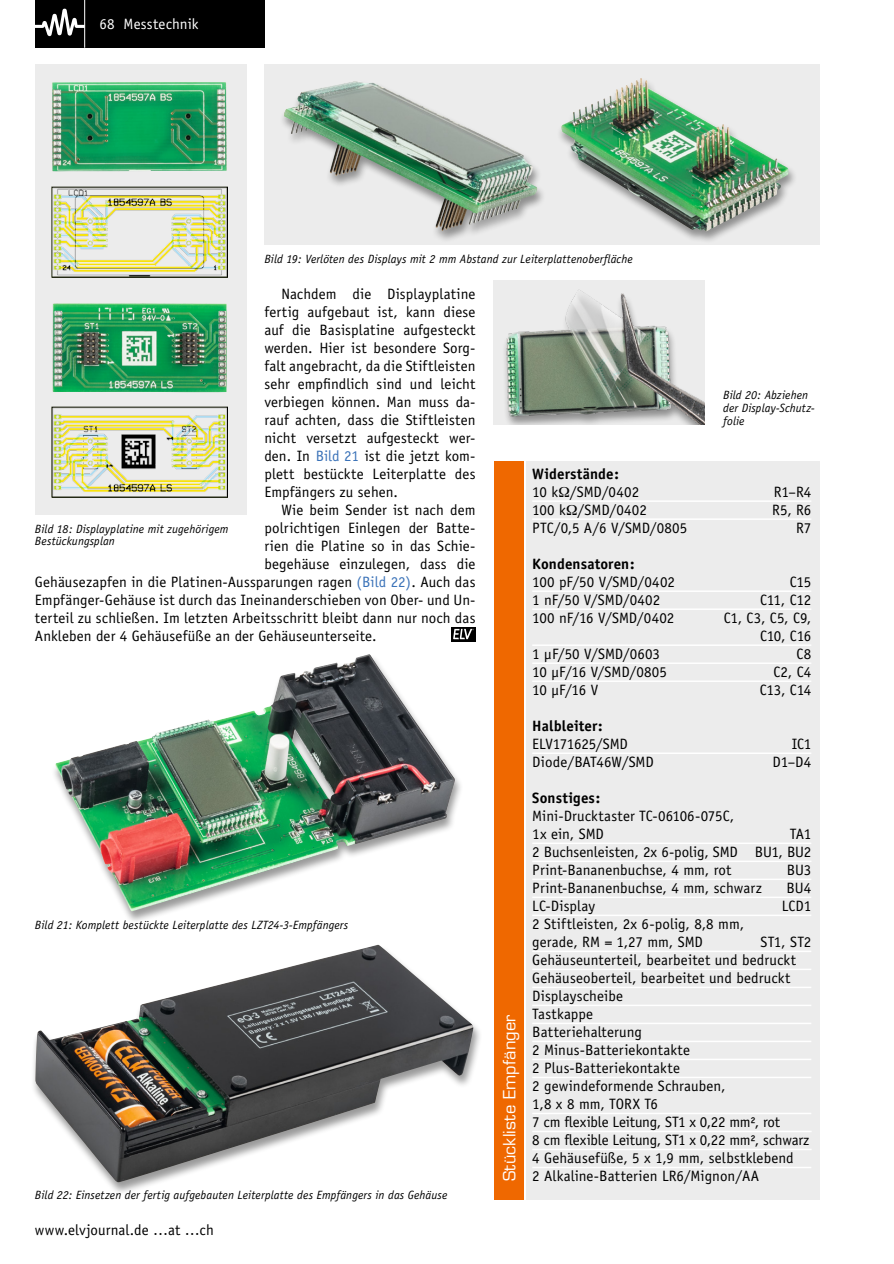
<style>
.page{position:relative;width:894px;height:1264px;background:#fff}
.page>*{position:absolute;margin:0;border:0;box-sizing:border-box;transform-origin:0 0}
.Stückliste_Text_gest{font:16.5px "Eurostile";letter-spacing:.005em;color:#fff}
.Stückliste_Text{font:15px/18px "Officina Sans";letter-spacing:.005em;color:#000}
.Fließtext_Neue_Zeile{font:15px/18px "Officina Sans";letter-spacing:.005em;color:#000;text-align:justify}
.Stückliste_Text-2{font:15px/18px "Officina Sans";letter-spacing:-.015em;color:#000;text-align:right}
.Stückliste_Subline{font:700 15px "Officina Sans";letter-spacing:.01em;color:#000}
.t1{font:15px "Officina Sans";letter-spacing:.01em;color:#fff}
.Stücckliste_Subline{font:700 15px "Officina Sans";letter-spacing:.005em;color:#000}
.Bildunterschrift{font:italic 12px/12.8px "Officina Sans";letter-spacing:.01em;color:#000}
.s1{color:#3a72b8}
</style>
<div class="page">
<div style="left:35px;top:1px;width:230px;height:47px;background:#000"></div>
<hr style="left:84px;top:1px;width:1px;height:47px;background:#fff">
<svg style="left:35px;top:8px;width:50px;height:29px"></svg>
<div style="left:35px;top:65px;width:211px;height:450px;background:#ececec"></div>
<div style="left:264px;top:65px;width:555px;height:180px;background:#ececec"></div>
<div style="left:279px;top:81px;width:267px;height:163px;background:#000;opacity:.4"></div>
<img style="left:284px;top:81px;width:210px;height:150px">
<div style="left:556px;top:78px;width:241px;height:166px;background:#000;opacity:.4"></div>
<img style="left:561px;top:78px;width:204px;height:154px">
<img style="left:494px;top:281px;width:211px;height:144px">
<img style="left:52px;top:82px;width:175px;height:90px">
<img style="left:52px;top:303px;width:175px;height:89px">
<div style="left:526px;top:461px;width:293px;height:738px;background:#ececec"></div>
<div style="left:494px;top:461px;width:29px;height:738px;background:#ef6800"></div>
<hr style="left:532px;top:500px;width:279px;height:2px;background:#fff">
<hr style="left:532px;top:518px;width:279px;height:2px;background:#fff">
<hr style="left:532px;top:590px;width:279px;height:2px;background:#fff">
<hr style="left:532px;top:608px;width:279px;height:2px;background:#fff">
<hr style="left:532px;top:644px;width:279px;height:2px;background:#fff">
<hr style="left:532px;top:662px;width:279px;height:2px;background:#fff">
<hr style="left:532px;top:680px;width:279px;height:2px;background:#fff">
<hr style="left:532px;top:752px;width:279px;height:2px;background:#fff">
<hr style="left:532px;top:842px;width:279px;height:2px;background:#fff">
<hr style="left:532px;top:860px;width:279px;height:2px;background:#fff">
<hr style="left:532px;top:878px;width:279px;height:2px;background:#fff">
<hr style="left:532px;top:896px;width:279px;height:2px;background:#fff">
<hr style="left:532px;top:914px;width:279px;height:2px;background:#fff">
<hr style="left:532px;top:950px;width:279px;height:2px;background:#fff">
<hr style="left:532px;top:968px;width:279px;height:2px;background:#fff">
<hr style="left:532px;top:986px;width:279px;height:2px;background:#fff">
<hr style="left:532px;top:1004px;width:279px;height:2px;background:#fff">
<hr style="left:532px;top:1022px;width:279px;height:2px;background:#fff">
<hr style="left:532px;top:1040px;width:279px;height:2px;background:#fff">
<hr style="left:532px;top:1058px;width:279px;height:2px;background:#fff">
<hr style="left:532px;top:1076px;width:279px;height:2px;background:#fff">
<hr style="left:532px;top:1112px;width:279px;height:2px;background:#fff">
<hr style="left:532px;top:1130px;width:279px;height:2px;background:#fff">
<hr style="left:532px;top:1148px;width:279px;height:2px;background:#fff">
<hr style="left:532px;top:1166px;width:279px;height:2px;background:#fff">
<svg style="left:451px;top:627px;width:24px;height:14px"></svg>
<svg style="left:453px;top:629px;width:21px;height:10px"></svg>
<div style="left:51px;top:653px;width:413px;height:271px;background:#000;opacity:.4"></div>
<img style="left:55px;top:654px;width:314px;height:257px">
<div style="left:31px;top:944px;width:451px;height:251px;background:#000;opacity:.4"></div>
<img style="left:35px;top:944px;width:438px;height:238px">
<img style="left:52px;top:186px;width:176px;height:92px">
<img style="left:52px;top:406px;width:176px;height:91px">
<p class="t1" style="left:100px;top:15px;width:100px">68 Messtechnik</p>
<p class="Bildunterschrift" style="left:264px;top:252px;width:370px">Bild 19: Verlöten des Displays mit 2 mm Abstand zur Leiterplattenoberfläche</p>
<p class="Fließtext_Neue_Zeile" style="left:264px;top:285px;width:213px;text-indent:17px">Nachdem die Displayplatine fertig aufgebaut ist, kann diese auf die Basisplatine aufgesteckt werden. Hier ist besondere Sorg&shy;falt angebracht, da die Stiftleisten sehr empfindlich sind und leicht verbiegen können. Man muss da&shy;rauf achten, dass die Stiftleisten nicht versetzt aufgesteckt wer&shy;den. In <span class="s1">Bild 21</span> ist die jetzt kom&shy;plett bestückte Leiterplatte des Empfängers zu sehen.</p>
<p class="Fließtext_Neue_Zeile" style="left:281px;top:501px;width:196px">Wie beim Sender ist nach dem</p>
<p class="Fließtext_Neue_Zeile" style="left:264px;top:519px;width:213px">polrichtigen Einlegen der Batte-</p>
<p class="Fließtext_Neue_Zeile" style="left:264px;top:537px;width:213px">rien die Platine so in das Schie-</p>
<p class="Fließtext_Neue_Zeile" style="left:264px;top:555px;width:213px">begehäuse einzulegen, dass die</p>
<p class="Fließtext_Neue_Zeile" style="left:35px;top:573px;width:442px">Gehäusezapfen in die Platinen-Aussparungen ragen <span class="s1">(Bild 22)</span>. Auch das</p>
<p class="Fließtext_Neue_Zeile" style="left:35px;top:591px;width:442px">Empfänger-Gehäuse ist durch das Ineinanderschieben von Ober- und Un-</p>
<p class="Fließtext_Neue_Zeile" style="left:35px;top:609px;width:442px">terteil zu schließen. Im letzten Arbeitsschritt bleibt dann nur noch das</p>
<p class="Fließtext_Neue_Zeile" style="left:35px;top:627px;width:343px">Ankleben der 4 Gehäusefüße an der Gehäuseunterseite.</p>
<p class="Bildunterschrift" style="left:35px;top:522px;width:195px">Bild 18: Displayplatine mit zugehörigem<br>Bestückungsplan</p>
<p class="Bildunterschrift" style="left:35px;top:918px;width:315px">Bild 21: Komplett bestückte Leiterplatte des LZT24-3-Empfängers</p>
<p class="Bildunterschrift" style="left:35px;top:1188px;width:414px">Bild 22: Einsetzen der fertig aufgebauten Leiterplatte des Empfängers in das Gehäuse</p>
<p class="Fließtext_Neue_Zeile" style="left:35px;top:1221px;width:180px">www.elvjournal.de …at …ch</p>
<p class="Bildunterschrift" style="left:723px;top:389px;width:93px">Bild 20: Abziehen der Display-Schutz&shy;folie</p>
<p class="Stückliste_Text_gest" style="left:499px;top:1181px;width:168px;rotate:-90deg">Stückliste Empfänger</p>
<p class="Stückliste_Subline" style="left:532px;top:464px;width:88px">Widerstände:</p>
<p class="Stückliste_Text" style="left:532px;top:483px;width:108px">10 k /SMD/0402</p>
<p class="Stückliste_Text" style="left:774px;top:483px;width:39px">R1–R4</p>
<p class="Stückliste_Text" style="left:532px;top:501px;width:116px">100 k /SMD/0402</p>
<p class="Stückliste_Text" style="left:772px;top:501px;width:41px">R5, R6</p>
<p class="Stückliste_Text" style="left:532px;top:519px;width:156px">PTC/0,5 A/6 V/SMD/0805</p>
<p class="Stückliste_Text" style="left:796px;top:519px;width:17px">R7</p>
<p class="Stückliste_Subline" style="left:532px;top:554px;width:104px">Kondensatoren:</p>
<p class="Stückliste_Text" style="left:532px;top:573px;width:144px">100 pF/50 V/SMD/0402</p>
<p class="Stückliste_Text" style="left:790px;top:573px;width:23px">C15</p>
<p class="Stückliste_Text" style="left:532px;top:591px;width:129px">1 nF/50 V/SMD/0402</p>
<p class="Stückliste_Text" style="left:760px;top:591px;width:53px">C11, C12</p>
<p class="Stückliste_Text" style="left:532px;top:609px;width:144px">100 nF/16 V/SMD/0402</p>
<p class="Stückliste_Text-2" style="left:724px;top:609px;width:89px">C1, C3, C5, C9,<br>C10, C16</p>
<p class="Stückliste_Text" style="left:532px;top:645px;width:129px">1 µF/50 V/SMD/0603</p>
<p class="Stückliste_Text" style="left:796px;top:645px;width:16px">C8</p>
<p class="Stückliste_Text" style="left:532px;top:663px;width:136px">10 µF/16 V/SMD/0805</p>
<p class="Stückliste_Text" style="left:773px;top:663px;width:39px">C2, C4</p>
<p class="Stückliste_Text" style="left:532px;top:681px;width:67px">10 µF/16 V</p>
<p class="Stückliste_Text" style="left:760px;top:681px;width:53px">C13, C14</p>
<p class="Stücckliste_Subline" style="left:532px;top:716px;width:72px">Halbleiter:</p>
<p class="Stückliste_Text-2" style="left:532px;top:735px;width:97px">ELV171625/SMD</p>
<p class="Stückliste_Text" style="left:792px;top:735px;width:21px">IC1</p>
<p class="Stückliste_Text" style="left:532px;top:753px;width:123px">Diode/BAT46W/SMD</p>
<p class="Stückliste_Text" style="left:772px;top:753px;width:40px">D1–D4</p>
<p class="Stückliste_Subline" style="left:532px;top:788px;width:69px">Sonstiges:</p>
<p class="Stückliste_Text" style="left:532px;top:807px;width:203px">Mini-Drucktaster TC-06106-075C,<br>1x ein, SMD</p>
<p class="Stückliste_Text" style="left:790px;top:825px;width:23px">TA1</p>
<p class="Stückliste_Text" style="left:532px;top:843px;width:280px">2 Buchsenleisten, 2x 6-polig, SMD BU1, BU2</p>
<p class="Stückliste_Text" style="left:532px;top:861px;width:201px">Print-Bananenbuchse, 4 mm, rot</p>
<p class="Stückliste_Text" style="left:787px;top:861px;width:26px">BU3</p>
<p class="Stückliste_Text" style="left:532px;top:879px;width:231px">Print-Bananenbuchse, 4 mm, schwarz</p>
<p class="Stückliste_Text" style="left:786px;top:879px;width:26px">BU4</p>
<p class="Stückliste_Text" style="left:532px;top:897px;width:64px">LC-Display</p>
<p class="Stückliste_Text" style="left:782px;top:897px;width:31px">LCD1</p>
<p class="Stückliste_Text" style="left:532px;top:915px;width:213px">2 Stiftleisten, 2x 6-polig, 8,8 mm, gerade, RM = 1,27 mm, SMD</p>
<p class="Stückliste_Text" style="left:760px;top:933px;width:52px">ST1, ST2</p>
<p class="Stückliste_Text" style="left:532px;top:951px;width:265px">Gehäuseunterteil, bearbeitet und bedruckt</p>
<p class="Stückliste_Text" style="left:532px;top:969px;width:260px">Gehäuseoberteil, bearbeitet und bedruckt</p>
<p class="Stückliste_Text" style="left:532px;top:987px;width:92px">Displayscheibe</p>
<p class="Stückliste_Text" style="left:532px;top:1005px;width:62px">Tastkappe</p>
<p class="Stückliste_Text" style="left:532px;top:1023px;width:111px">Batteriehalterung</p>
<p class="Stückliste_Text" style="left:532px;top:1041px;width:159px">2 Minus-Batteriekontakte</p>
<p class="Stückliste_Text" style="left:532px;top:1059px;width:149px">2 Plus-Batteriekontakte</p>
<p class="Stückliste_Text" style="left:532px;top:1077px;width:195px">2 gewindeformende Schrauben,<br>1,8 x 8 mm, TORX T6</p>
<p class="Stückliste_Text-2" style="left:532px;top:1113px;width:249px">7 cm flexible Leitung, ST1 x 0,22 mm², rot</p>
<p class="Stückliste_Text" style="left:532px;top:1131px;width:279px">8 cm flexible Leitung, ST1 x 0,22 mm², schwarz</p>
<p class="Stückliste_Text" style="left:532px;top:1149px;width:263px">4 Gehäusefüße, 5 x 1,9 mm, selbstklebend</p>
<p class="Stückliste_Text" style="left:532px;top:1167px;width:228px">2 Alkaline-Batterien LR6/Mignon/AA</p>
</div>
